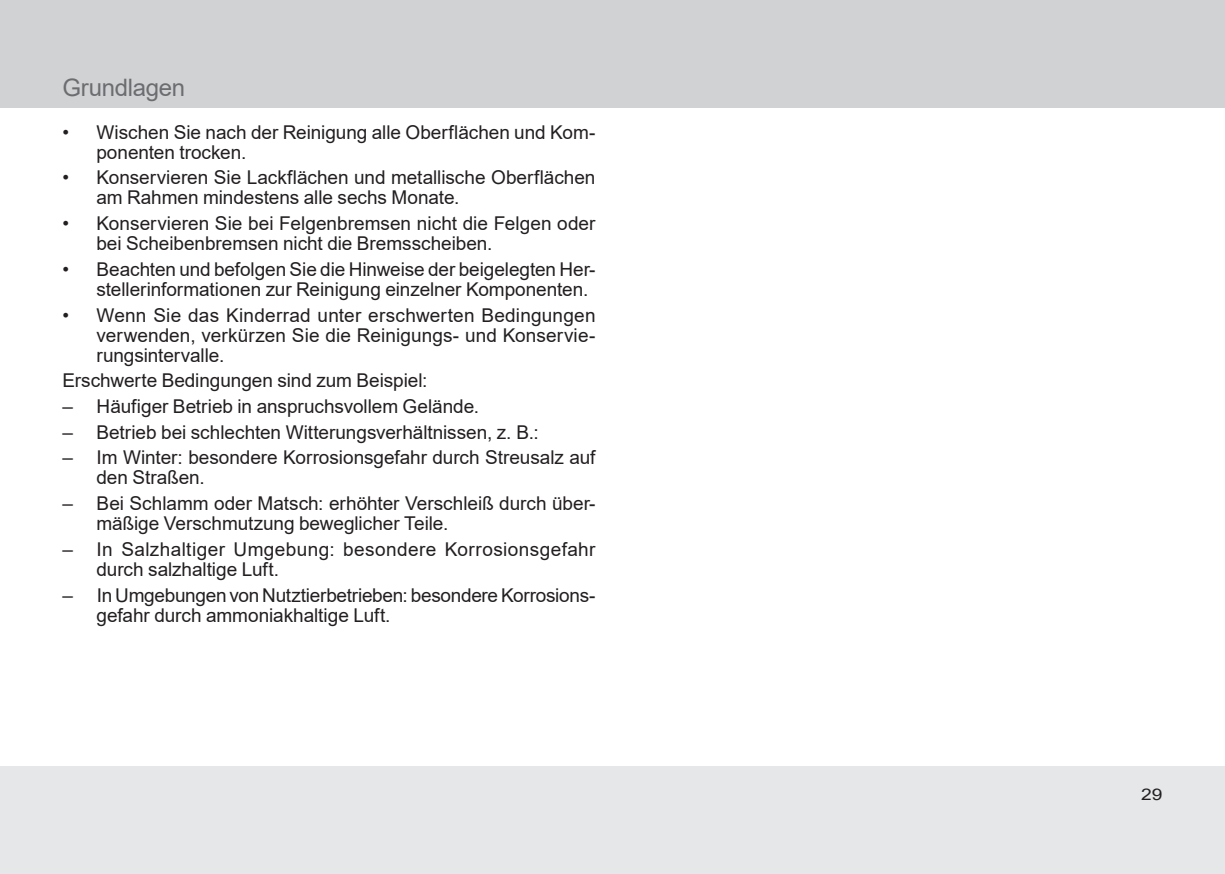
<style>
.page{position:relative;width:1225px;height:874px;background:#fff}
.page>*{position:absolute;margin:0;border:0;box-sizing:border-box;transform-origin:0 0}
.t1{font:24px "Arial";letter-spacing:-.015em;color:#6c6d70}
.t2{font:19px/20px "Arial";letter-spacing:-.005em;color:#231f20}
.t3{font:19px/20px "Arial";letter-spacing:.02em;color:#231f20}
.t4{font:16px "Arial";color:#231f20;scale:1.2 1}
</style>
<div class="page">
<div style="left:0;top:765px;width:1225px;height:108px;background:#e6e7e9"></div>
<div style="left:0;top:0;width:1225px;height:108px;background:#d1d2d4"></div>
<p class="t1" style="left:62px;top:71px;width:124px">Grundlagen</p>
<p class="t2" style="left:96px;top:122px;width:500px;text-indent:-34px">• Wischen Sie nach der Reinigung alle Oberflächen und Kom&shy;ponenten trocken.</p>
<p class="t2" style="left:96px;top:167px;width:500px;text-indent:-34px">• Konservieren Sie Lackflächen und metallische Oberflächen am Rahmen mindestens alle sechs Monate.</p>
<p class="t2" style="left:96px;top:213px;width:500px;text-indent:-34px">• Konservieren Sie bei Felgenbremsen nicht die Felgen oder bei Scheibenbremsen nicht die Bremsscheiben.</p>
<p class="t2" style="left:96px;top:259px;width:500px;text-indent:-34px">• Beachten und befolgen Sie die Hinweise der beigelegten Her&shy;stellerinformationen zur Reinigung einzelner Komponenten.</p>
<p class="t2" style="left:96px;top:304px;width:500px;text-align:justify;text-indent:-34px">• Wenn Sie das Kinderrad unter erschwerten Bedingungen verwenden, verkürzen Sie die Reinigungs- und Konservie&shy;rungsintervalle.</p>
<p class="t2" style="left:62px;top:370px;width:366px">Erschwerte Bedingungen sind zum Beispiel:</p>
<p class="t2" style="left:62px;top:396px;width:418px">– Häufiger Betrieb in anspruchsvollem Gelände.</p>
<p class="t2" style="left:62px;top:421px;width:478px">– Betrieb bei schlechten Witterungsverhältnissen, z. B.:</p>
<p class="t2" style="left:96px;top:447px;width:500px;text-indent:-34px">– Im Winter: besondere Korrosionsgefahr durch Streusalz auf den Straßen.</p>
<p class="t2" style="left:96px;top:493px;width:500px;text-indent:-34px">– Bei Schlamm oder Matsch: erhöhter Verschleiß durch über&shy;mäßige Verschmutzung beweglicher Teile.</p>
<p class="t3" style="left:96px;top:539px;width:500px;text-indent:-34px">– In Salzhaltiger Umgebung: besondere Korrosionsgefahr durch salzhaltige Luft.</p>
<p class="t2" style="left:96px;top:584px;width:500px;text-indent:-34px">– In Umgebungen von Nutztierbetrieben: besondere Korrosions&shy;gefahr durch ammoniakhaltige Luft.</p>
<p class="t4" style="left:1141px;top:783px;width:19px">29</p>
</div>
